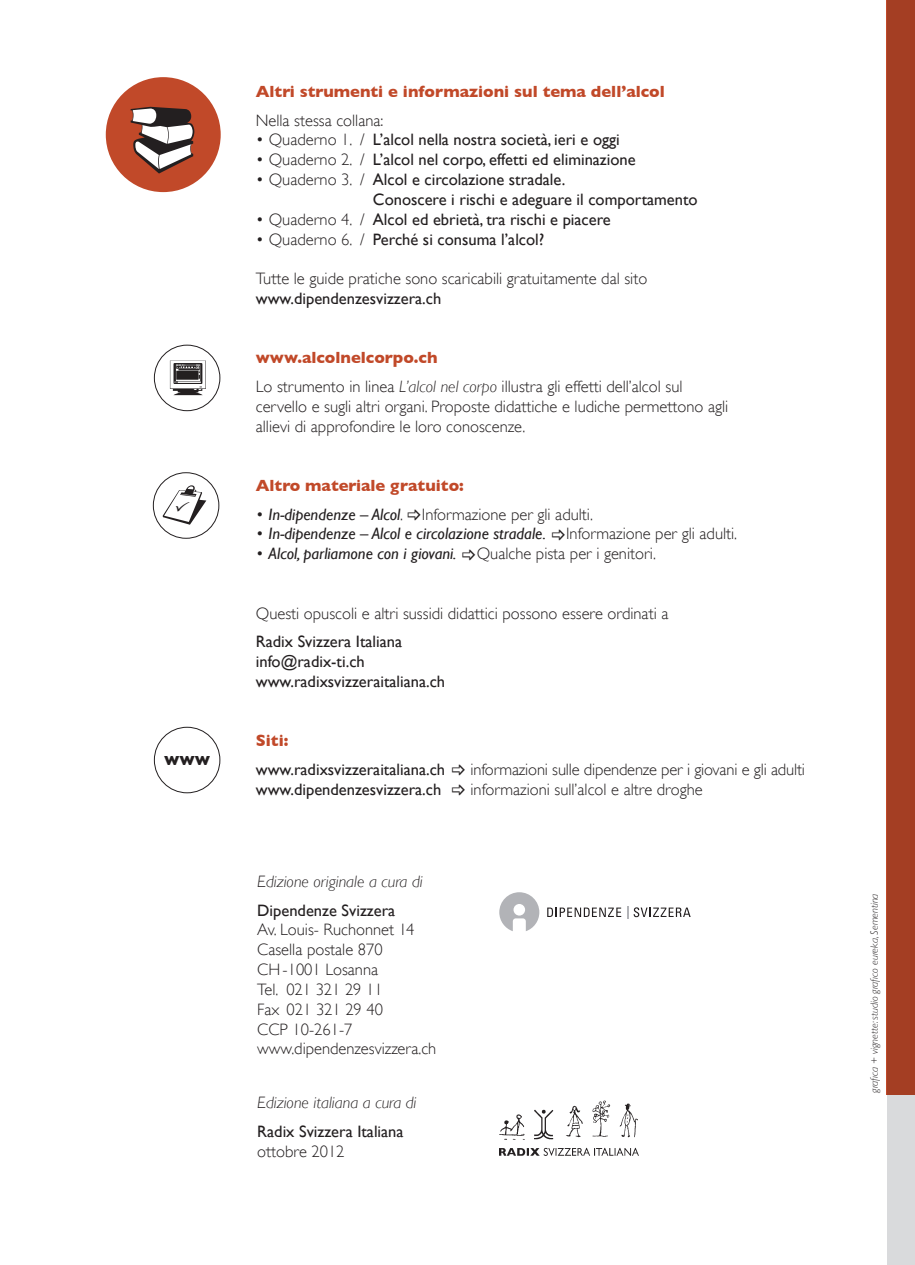
<style>
.page{position:relative;width:915px;height:1265px;background:#fff}
.page>*{position:absolute;margin:0;border:0;box-sizing:border-box;transform-origin:0 0}
.titolino_verde{font:700 18px "Gill Sans";color:#231f20}
.t1{font:300 16.5px "Gill Sans";color:#231f20}
.t2{font:16.5px "Gill Sans";color:#231f20}
.t3{font:italic 16.5px "Gill Sans";color:#231f20}
.t4{font:700 16.5px "Gill Sans";color:#c14929}
.t5{font:italic 300 16.5px "Gill Sans";color:#231f20}
.titolino_verde-2{font:italic 300 10.5px "Gill Sans";color:#231f20}
.s1{font-weight:300}
.s2{font-style:italic}
.s3{font-weight:400;font-style:italic}
.s4{font-weight:300;font-style:normal}
</style>
<div class="page">
<img style="left:499px;top:1100px;width:140px;height:56px">
<svg style="left:547px;top:907px;width:74px;height:9px"></svg>
<svg style="left:627px;top:906px;width:63px;height:12px"></svg>
<svg style="left:499px;top:892px;width:40px;height:39px"></svg>
<svg style="left:887px;top:0;width:28px;height:1264px;background:#ab523b"></svg>
<div style="left:154px;top:344px;width:66px;height:67px;border:1px solid #231f20;border-radius:50%"></div>
<svg style="left:170px;top:360px;width:36px;height:35px"></svg>
<div style="left:154px;top:726px;width:66px;height:67px;border:1px solid #231f20;border-radius:50%"></div>
<div style="left:153px;top:472px;width:66px;height:66px;border:1px solid #231f20;border-radius:50%"></div>
<div style="left:106px;top:77px;width:115px;height:115px;background:#c14929;border-radius:50%"></div>
<svg style="left:131px;top:107px;width:63px;height:66px"></svg>
<svg style="left:163px;top:485px;width:43px;height:39px"></svg>
<p class="titolino_verde" style="left:164px;top:748px;width:48px">www</p>
<p class="t4" style="left:256px;top:82px;width:410px">Altri strumenti e informazioni sul tema dell’alcol</p>
<p class="t1" style="left:256px;top:111px;width:129px">Nella stessa collana:</p>
<p class="t2" style="left:256px;top:130px;width:365px"><span class="s1">• Quaderno 1. /</span> L’alcol nella nostra società, ieri e oggi</p>
<p class="t2" style="left:256px;top:150px;width:381px"><span class="s1">• Quaderno 2. /</span> L’alcol nel corpo, effetti ed eliminazione</p>
<p class="t2" style="left:256px;top:170px;width:311px"><span class="s1">• Quaderno 3. /</span> Alcol e circolazione stradale.</p>
<p class="t2" style="left:373px;top:189px;width:326px">Conoscere i rischi e adeguare il comportamento</p>
<p class="t2" style="left:256px;top:209px;width:356px"><span class="s1">• Quaderno 4. /</span> Alcol ed ebrietà, tra rischi e piacere</p>
<p class="t2" style="left:256px;top:229px;width:290px"><span class="s1">• Quaderno 6. /</span> Perché si consuma l’alcol?</p>
<p class="t1" style="left:256px;top:269px;width:393px">Tutte le guide pratiche sono scaricabili gratuitamente dal sito</p>
<p class="t2" style="left:256px;top:288px;width:187px">www.dipendenzesvizzera.ch</p>
<p class="t4" style="left:256px;top:348px;width:183px">www.alcolnelcorpo.ch</p>
<p class="t1" style="left:256px;top:377px;width:428px">Lo strumento in linea <span class="s2">L’alcol nel corpo</span> illustra gli effetti dell’alcol sul</p>
<p class="t1" style="left:256px;top:397px;width:474px">cervello e sugli altri organi. Proposte didattiche e ludiche permettono agli</p>
<p class="t1" style="left:256px;top:416px;width:271px">allievi di approfondire le loro conoscenze.</p>
<p class="t4" style="left:256px;top:475px;width:209px">Altro materiale gratuito:</p>
<p class="t1" style="left:256px;top:504px;width:339px">• <span class="s3">In-dipendenze – Alcol</span>. Informazione per gli adulti.</p>
<p class="t3" style="left:256px;top:524px;width:483px"><span class="s4">•</span> In-dipendenze – Alcol e circolazione stradale. <span class="s4">Informazione per gli adulti.</span></p>
<p class="t3" style="left:256px;top:544px;width:402px"><span class="s4">•</span> Alcol, parliamone con i giovani. <span class="s4">Qualche pista per i genitori.</span></p>
<p class="t1" style="left:256px;top:603px;width:414px">Questi opuscoli e altri sussidi didattici possono essere ordinati a</p>
<p class="t2" style="left:256px;top:631px;width:148px">Radix Svizzera Italiana</p>
<p class="t2" style="left:256px;top:651px;width:110px">info@radix-ti.ch</p>
<p class="t2" style="left:256px;top:671px;width:191px">www.radixsvizzeraitaliana.ch</p>
<p class="t4" style="left:256px;top:730px;width:34px">Siti:</p>
<p class="t2" style="left:256px;top:759px;width:191px">www.radixsvizzeraitaliana.ch</p>
<p class="t1" style="left:470px;top:759px;width:336px">informazioni sulle dipendenze per i giovani e gli adulti</p>
<p class="t2" style="left:256px;top:779px;width:187px">www.dipendenzesvizzera.ch</p>
<p class="t1" style="left:470px;top:779px;width:234px">informazioni sull’alcol e altre droghe</p>
<p class="t5" style="left:257px;top:872px;width:167px">Edizione originale a cura di</p>
<p class="t2" style="left:257px;top:900px;width:139px">Dipendenze Svizzera</p>
<p class="t1" style="left:257px;top:920px;width:158px">Av. Louis- Ruchonnet 14</p>
<p class="t1" style="left:257px;top:940px;width:127px">Casella postale 870</p>
<p class="t1" style="left:257px;top:959px;width:122px">CH -1001 Losanna</p>
<p class="t1" style="left:257px;top:979px;width:127px">Tel. 021 321 29 11</p>
<p class="t1" style="left:257px;top:999px;width:127px">Fax 021 321 29 40</p>
<p class="t1" style="left:257px;top:1019px;width:97px">CCP 10-261-7</p>
<p class="t1" style="left:257px;top:1039px;width:181px">www.dipendenzesvizzera.ch</p>
<p class="t5" style="left:257px;top:1093px;width:161px">Edizione italiana a cura di</p>
<p class="t2" style="left:257px;top:1121px;width:148px">Radix Svizzera Italiana</p>
<p class="t1" style="left:257px;top:1141px;width:89px">ottobre 2012</p>
<p class="titolino_verde-2" style="left:868px;top:1092px;width:201px;rotate:-90deg">grafica + vignette: studio grafico eureka, Sementina</p>
</div>
